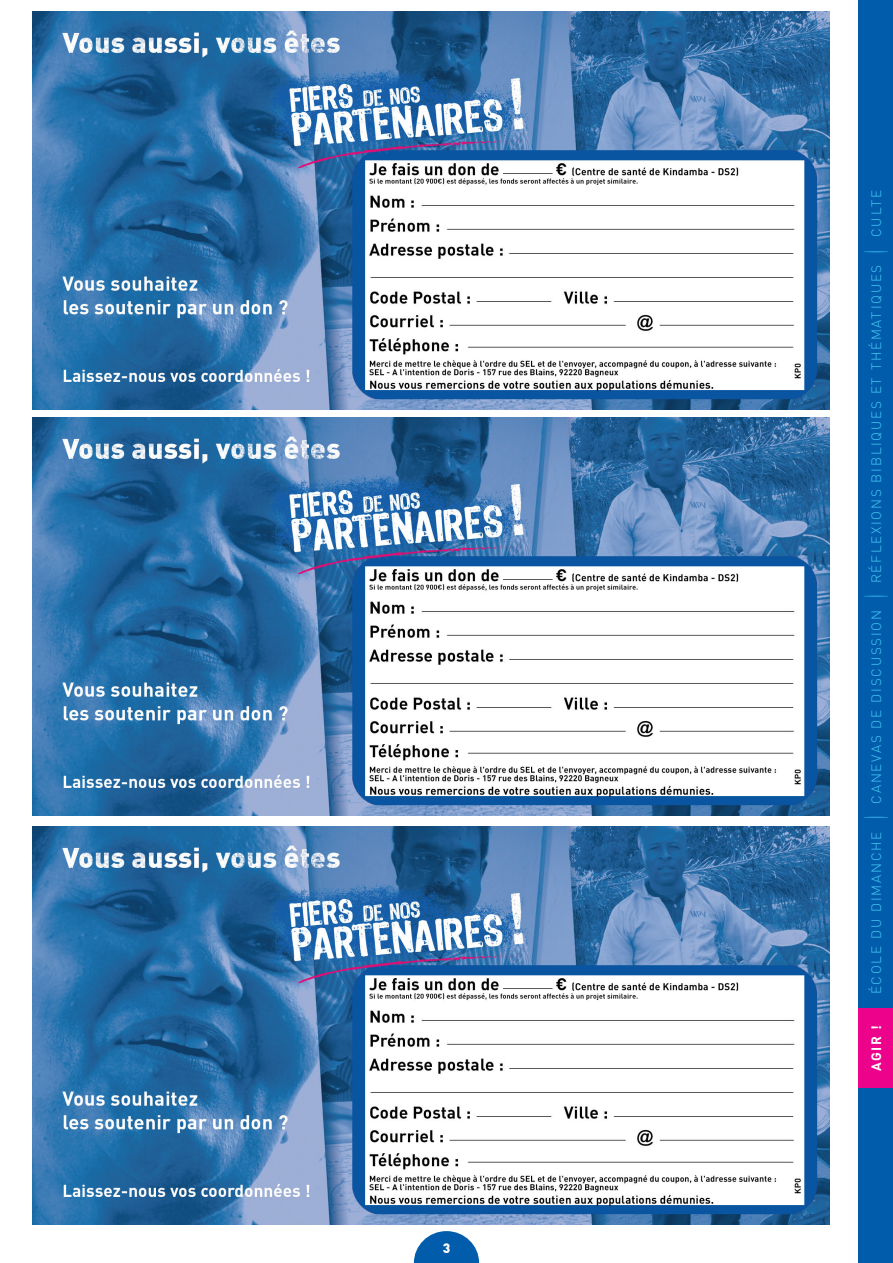
<style>
.page{position:relative;width:893px;height:1263px;background:#fff}
.page>*{position:absolute;margin:0;border:0;box-sizing:border-box;transform-origin:0 0}
.t1{font:300 13.5px "DIN Pro";letter-spacing:.13em;color:#45c8f4}
.t2{font:700 13.5px "DIN Pro";color:#fff}
.t3{font:900 13.5px "DIN Pro";color:#fff}
</style>
<div class="page">
<div style="left:859px;top:0;width:34px;height:1263px;background:#015dab"></div>
<div style="left:859px;top:1009px;width:34px;height:79px;background:#ed028c"></div>
<svg style="left:864px;top:817px;width:24px;height:1px"></svg>
<hr style="left:863px;top:595px;width:25px;height:2px;background:#2aa2db;border-radius:50%">
<svg style="left:414px;top:1231px;width:65px;height:32px"></svg>
<svg style="left:864px;top:251px;width:24px;height:1px"></svg>
<img style="left:33px;top:11px;width:796px;height:399px">
<img style="left:33px;top:418px;width:796px;height:398px">
<img style="left:33px;top:826px;width:796px;height:399px">
<p class="t3" style="left:443px;top:1239px;width:9px">3</p>
<p class="t1" style="left:867px;top:237px;width:48px;rotate:-90deg">Culte</p>
<p class="t1" style="left:867px;top:583px;width:320px;rotate:-90deg">Réflexions bibliques et thématiques</p>
<p class="t1" style="left:867px;top:803px;width:195px;rotate:-90deg">Canevas de discussion</p>
<p class="t1" style="left:867px;top:994px;width:164px;rotate:-90deg">École du dimanche</p>
<p class="t2" style="left:867px;top:1071px;width:48px;rotate:-90deg">agir !</p>
</div>
